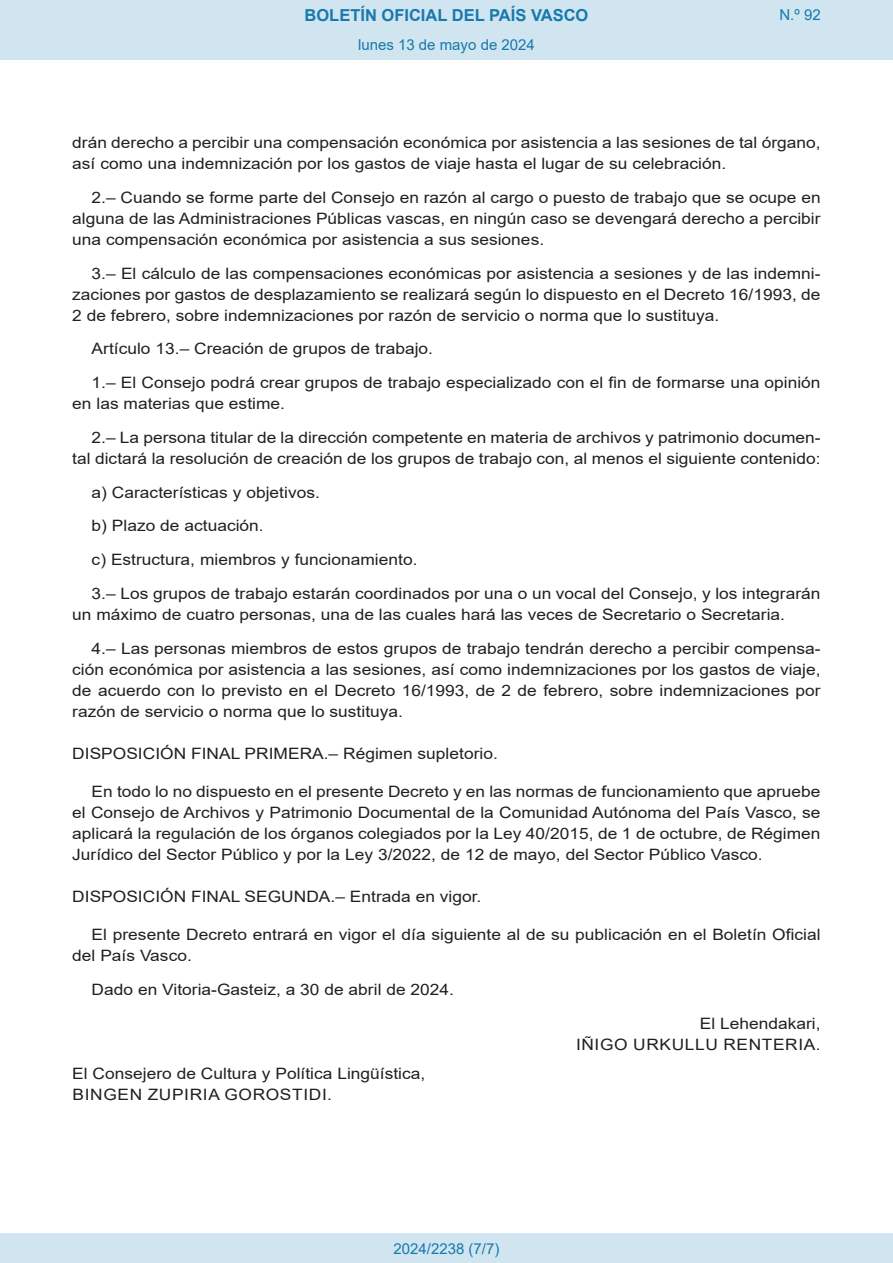
<style>
.page{position:relative;width:893px;height:1263px;background:#fff}
.page>*{position:absolute;margin:0;border:0;box-sizing:border-box;transform-origin:0 0}
.t1{font:700 16.5px "Arial";color:#1879ad}
.BOPVDetalle{font:15.6px/21px "Arial";color:#231f20;scale:1.11 1}
.BOPVDisposicionTitulo{font:15.6px "Arial";color:#231f20;scale:1.11 1}
.BOPVFirmaPuesto{font:15.6px "Arial";color:#231f20;scale:1.11 1}
.BOPVFirmaLugFec{font:15.6px "Arial";color:#231f20;scale:1.11 1}
.BOPVFirmaNombre{font:15.6px "Arial";letter-spacing:.035em;color:#231f20;scale:1.11 1}
.BOPVNombreLehen2{font:15.6px "Arial";letter-spacing:.035em;color:#231f20;scale:1.11 1}
.BOPVPuestoLehen2{font:15.6px "Arial";color:#231f20;scale:1.11 1}
.Paginacion_Centro{font:15px "Arial";color:#1879ad}
</style>
<div class="page">
<div style="left:0;top:0;width:893px;height:60px;background:#d0e5f0"></div>
<div style="left:0;top:1233px;width:893px;height:30px;background:#d0e5f0"></div>
<p class="t1" style="left:305px;top:3px;width:285px">BOLETÍN OFICIAL DEL PAÍS VASCO</p>
<p class="Paginacion_Centro" style="left:358px;top:35px;width:178px">lunes 13 de mayo de 2024</p>
<p class="Paginacion_Centro" style="left:779px;top:5px;width:43px">N.º 92</p>
<p class="BOPVDetalle" style="left:72px;top:132px;width:676px">drán derecho a percibir una compensación económica por asistencia a las sesiones de tal órgano, así como una indemnización por los gastos de viaje hasta el lugar de su celebración.</p>
<p class="BOPVDetalle" style="left:72px;top:187px;width:676px;text-align:justify;text-indent:19px">2.– Cuando se forme parte del Consejo en razón al cargo o puesto de trabajo que se ocupe en alguna de las Administraciones Públicas vascas, en ningún caso se devengará derecho a percibir una compensación económica por asistencia a sus sesiones.</p>
<p class="BOPVDetalle" style="left:72px;top:263px;width:676px;text-align:justify;text-indent:19px">3.– El cálculo de las compensaciones económicas por asistencia a sesiones y de las indemni&shy;zaciones por gastos de desplazamiento se realizará según lo dispuesto en el Decreto 16/1993, de 2 de febrero, sobre indemnizaciones por razón de servicio o norma que lo sustituya.</p>
<p class="BOPVDetalle" style="left:92px;top:338px;width:309px">Artículo 13.– Creación de grupos de trabajo.</p>
<p class="BOPVDetalle" style="left:72px;top:372px;width:676px;text-indent:19px">1.– El Consejo podrá crear grupos de trabajo especializado con el fin de formarse una opinión en las materias que estime.</p>
<p class="BOPVDetalle" style="left:72px;top:427px;width:676px;text-align:right">2.– La persona titular de la dirección competente en materia de archivos y patrimonio documen&shy;tal dictará la resolución de creación de los grupos de trabajo con, al menos el siguiente contenido:</p>
<p class="BOPVDetalle" style="left:92px;top:482px;width:207px">a) Características y objetivos.</p>
<p class="BOPVDetalle" style="left:92px;top:515px;width:157px">b) Plazo de actuación.</p>
<p class="BOPVDetalle" style="left:92px;top:549px;width:295px">c) Estructura, miembros y funcionamiento.</p>
<p class="BOPVDetalle" style="left:72px;top:583px;width:676px;text-indent:19px">3.– Los grupos de trabajo estarán coordinados por una o un vocal del Consejo, y los integrarán un máximo de cuatro personas, una de las cuales hará las veces de Secretario o Secretaria.</p>
<p class="BOPVDetalle" style="left:72px;top:638px;width:676px;text-align:justify;text-indent:19px">4.– Las personas miembros de estos grupos de trabajo tendrán derecho a percibir compensa&shy;ción económica por asistencia a las sesiones, así como indemnizaciones por los gastos de viaje, de acuerdo con lo previsto en el Decreto 16/1993, de 2 de febrero, sobre indemnizaciones por razón de servicio o norma que lo sustituya.</p>
<p class="BOPVDisposicionTitulo" style="left:72px;top:743px;width:385px">DISPOSICIÓN FINAL PRIMERA.– Régimen supletorio.</p>
<p class="BOPVDetalle" style="left:72px;top:781px;width:676px;text-align:justify;text-indent:19px">En todo lo no dispuesto en el presente Decreto y en las normas de funcionamiento que apruebe el Consejo de Archivos y Patrimonio Documental de la Comunidad Autónoma del País Vasco, se aplicará la regulación de los órganos colegiados por la Ley 40/2015, de 1 de octubre, de Régimen Jurídico del Sector Público y por la Ley 3/2022, de 12 de mayo, del Sector Público Vasco.</p>
<p class="BOPVDisposicionTitulo" style="left:72px;top:886px;width:370px">DISPOSICIÓN FINAL SEGUNDA.– Entrada en vigor.</p>
<p class="BOPVDetalle" style="left:72px;top:924px;width:676px;text-indent:19px">El presente Decreto entrará en vigor el día siguiente al de su publicación en el Boletín Oficial del País Vasco.</p>
<p class="BOPVFirmaLugFec" style="left:92px;top:979px;width:328px">Dado en Vitoria-Gasteiz, a 30 de abril de 2024.</p>
<p class="BOPVPuestoLehen2" style="left:700px;top:1012px;width:110px">El Lehendakari,</p>
<p class="BOPVNombreLehen2" style="left:576px;top:1033px;width:222px">IÑIGO URKULLU RENTERIA.</p>
<p class="BOPVFirmaPuesto" style="left:72px;top:1063px;width:320px">El Consejero de Cultura y Política Lingüística,</p>
<p class="BOPVFirmaNombre" style="left:73px;top:1084px;width:235px">BINGEN ZUPIRIA GOROSTIDI.</p>
<p class="Paginacion_Centro" style="left:393px;top:1238px;width:107px">2024/2238 (7/7)</p>
</div>
